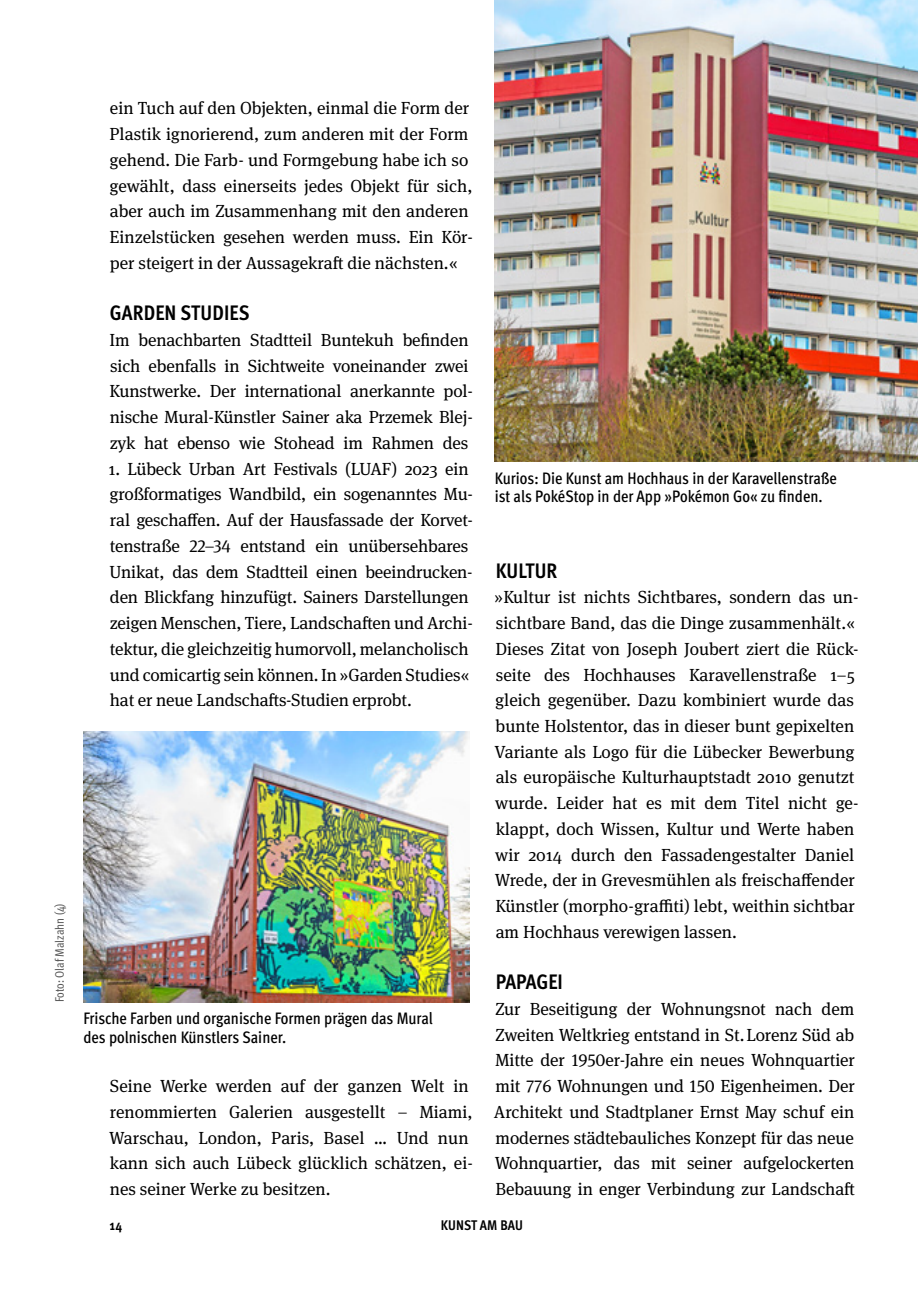
<style>
.page{position:relative;width:918px;height:1290px;background:#fff}
.page>*{position:absolute;margin:0;border:0;box-sizing:border-box;transform-origin:0 0}
.t1{font:700 condensed 21px "Meta Pro";letter-spacing:.005em;color:#000}
.t2{font:17.5px/25.7px "Meta Serif Pro";letter-spacing:-.005em;color:#000}
.t3{font:500 condensed 16.62px/18.4px "Meta Pro";color:#000}
.t4{font:700 condensed 14px "Meta Pro";letter-spacing:.005em;color:#000}
.t5{font:condensed 12.25px "Meta Pro";letter-spacing:-.005em;color:#565656}
</style>
<div class="page">
<img style="left:495px;top:0;width:423px;height:462px">
<img style="left:83px;top:732px;width:386px;height:270px">
<p class="t5" style="left:50px;top:1002px;width:100px;rotate:-90deg">Foto: Olaf Malzahn (4)</p>
<p class="t2" style="left:110px;top:95px;width:365px">ein Tuch auf den Objekten, einmal die Form der Plastik ignorierend, zum anderen mit der Form gehend. Die Farb- und Formgebung habe ich so gewählt, dass einerseits jedes Objekt für sich, aber auch im Zusammenhang mit den anderen Einzelstücken gesehen werden muss. Ein Kör&shy;per steigert in der Aussagekraft die nächsten.«</p>
<p class="t1" style="left:110px;top:297px;width:141px">GARDEN STUDIES</p>
<p class="t2" style="left:110px;top:326px;width:365px">Im benachbarten Stadtteil Buntekuh befinden sich ebenfalls in Sichtweite voneinander zwei Kunstwerke. Der international anerkannte pol&shy;nische Mural-Künstler Sainer aka Przemek Blej&shy;zyk hat ebenso wie Stohead im Rahmen des</p>
<p class="t2" style="left:108px;top:455px;width:366px">1. Lübeck Urban Art Festivals (LUAF) 2023 ein großformatiges Wandbild, ein sogenanntes Mu&shy;ral geschaffen. Auf der Hausfassade der Korvet&shy;tenstraße 22–34 entstand ein unübersehbares Unikat, das dem Stadtteil einen beeindrucken&shy;den Blickfang hinzufügt. Sainers Darstellungen zeigen Menschen, Tiere, Landschaften und Archi&shy;tektur, die gleichzeitig humorvoll, melancholisch und comicartig sein können. In »Garden Studies« hat er neue Landschafts-Studien erprobt.</p>
<p class="t3" style="left:83px;top:1008px;width:351px">Frische Farben und organische Formen prägen das Mural des polnischen Künstlers Sainer.</p>
<p class="t2" style="left:109px;top:1072px;width:365px">Seine Werke werden auf der ganzen Welt in renommierten Galerien ausgestellt – Miami, Warschau, London, Paris, Basel … Und nun kann sich auch Lübeck glücklich schätzen, ei&shy;nes seiner Werke zu besitzen.</p>
<p class="t3" style="left:495px;top:468px;width:343px">Kurios: Die Kunst am Hochhaus in der Karavellenstraße ist als PokéStop in der App »Pokémon Go« zu finden.</p>
<p class="t1" style="left:496px;top:554px;width:63px">KULTUR</p>
<p class="t2" style="left:494px;top:583px;width:366px">»Kultur ist nichts Sichtbares, sondern das un&shy;sichtbare Band, das die Dinge zusammenhält.« Dieses Zitat von Joseph Joubert ziert die Rück&shy;seite des Hochhauses Karavellenstraße 1–5 gleich gegenüber. Dazu kombiniert wurde das bunte Holstentor, das in dieser bunt gepixelten Variante als Logo für die Lübecker Bewerbung als europäische Kulturhauptstadt 2010 genutzt wurde. Leider hat es mit dem Titel nicht ge&shy;klappt, doch Wissen, Kultur und Werte haben wir 2014 durch den Fassadengestalter Daniel Wrede, der in Grevesmühlen als freischaffender Künstler (morpho-graffiti) lebt, weithin sichtbar am Hochhaus verewigen lassen.</p>
<p class="t1" style="left:496px;top:966px;width:69px">PAPAGEI</p>
<p class="t2" style="left:494px;top:995px;width:362px;text-align:justify">Zur Beseitigung der Wohnungsnot nach dem Zweiten Weltkrieg entstand in St.Lorenz Süd ab Mitte der 1950er-Jahre ein neues Wohnquartier mit 776 Wohnungen und 150 Eigenheimen. Der Architekt und Stadtplaner Ernst May schuf ein modernes städtebauliches Konzept für das neue Wohnquartier, das mit seiner aufgelockerten Bebauung in enger Verbindung zur Landschaft</p>
<p class="t4" style="left:110px;top:1214px;width:14px">14</p>
<p class="t4" style="left:441px;top:1214px;width:83px">KUNST AM BAU</p>
</div>
